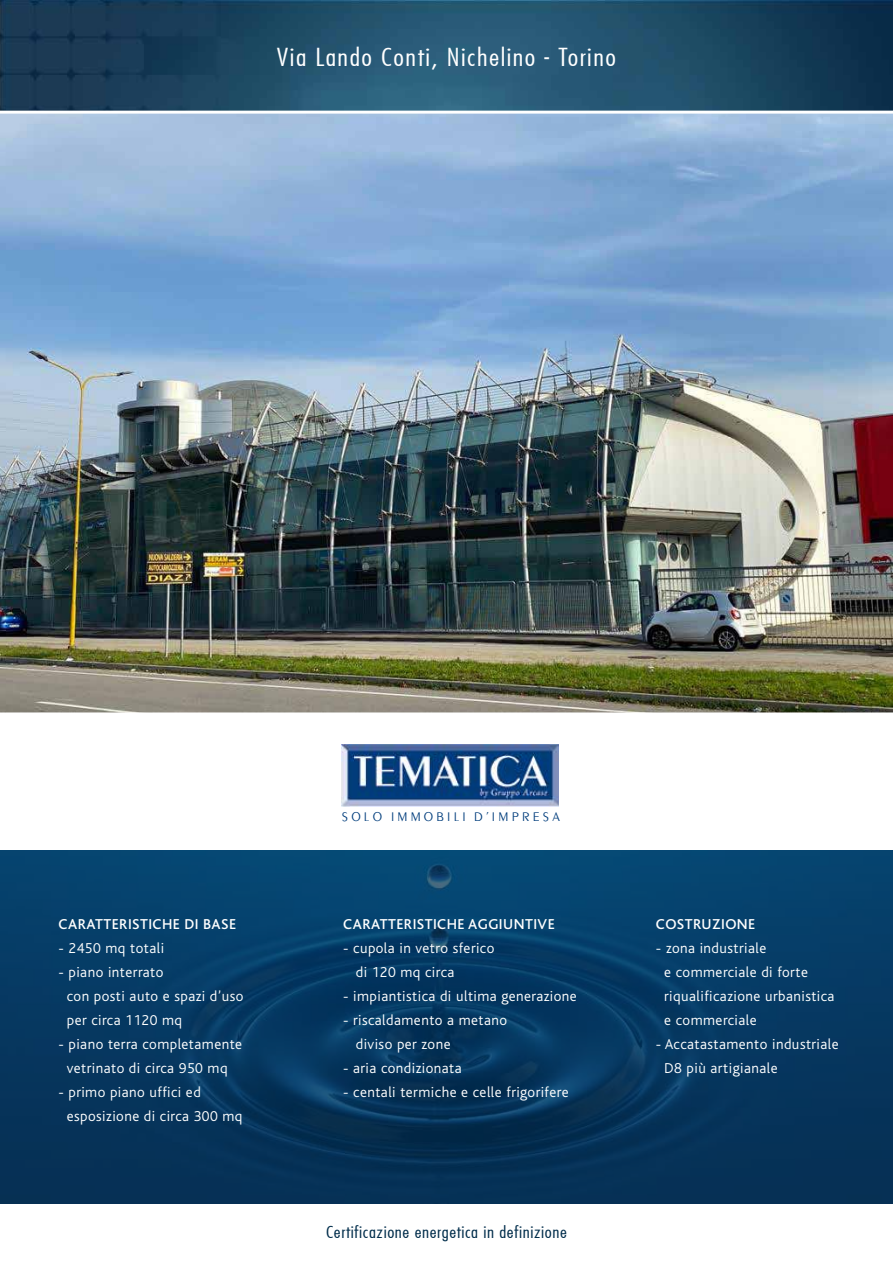
<style>
.page{position:relative;width:893px;height:1263px;background:#fff}
.page>*{position:absolute;margin:0;border:0;box-sizing:border-box;transform-origin:0 0}
.t1{font:300 condensed 24.3px "Futura";letter-spacing:.05em;color:#fff;scale:1.22 1}
.t2{font:300 condensed 16.2px "Futura";letter-spacing:.03em;color:#002d4b;scale:1.22 1}
.t3{font:300 15px/24px "Bliss";letter-spacing:.03em;color:#fff}
.t4{font:500 15px "Bliss";letter-spacing:.03em;color:#fff}
.t5{font:300 13.5px "Peignot";letter-spacing:.24em;color:#003d7c}
</style>
<div class="page">
<img style="left:0;top:0;width:893px;height:111px">
<img style="left:0;top:114px;width:893px;height:598px">
<img style="left:0;top:850px;width:893px;height:353px">
<img style="left:342px;top:744px;width:217px;height:62px">
<h1 class="t1" style="left:277px;top:43px;width:280px">Via Lando Conti, Nichelino - Torino</h1>
<p class="t4" style="left:58px;top:916px;width:179px">CARATTERISTICHE DI BASE</p>
<p class="t3" style="left:58px;top:936px;width:107px">- 2450 mq totali</p>
<p class="t3" style="left:67px;top:960px;width:178px;text-indent:-8px">- piano interrato<br>con posti auto e spazi d’uso per circa 1120 mq</p>
<p class="t3" style="left:58px;top:1032px;width:185px;text-align:center">- piano terra completamente vetrinato di circa 950 mq</p>
<p class="t3" style="left:67px;top:1080px;width:177px;text-indent:-8px">- primo piano uffici ed esposizione di circa 300 mq</p>
<p class="t5" style="left:342px;top:809px;width:220px">SOLO IMMOBILI D'IMPRESA</p>
<p class="t4" style="left:343px;top:916px;width:213px">CARATTERISTICHE AGGIUNTIVE</p>
<p class="t3" style="left:356px;top:936px;width:140px;text-indent:-13px">- cupola in vetro sferico di 120 mq circa</p>
<p class="t3" style="left:343px;top:984px;width:235px">- impiantistica di ultima generazione</p>
<p class="t3" style="left:356px;top:1008px;width:153px;text-indent:-13px">- riscaldamento a metano diviso per zone</p>
<p class="t3" style="left:343px;top:1056px;width:120px">- aria condizionata</p>
<p class="t3" style="left:343px;top:1080px;width:227px">- centali termiche e celle frigorifere</p>
<p class="t2" style="left:326px;top:1222px;width:199px">Certificazione energetica in definizione</p>
<p class="t4" style="left:656px;top:916px;width:101px">COSTRUZIONE</p>
<p class="t3" style="left:664px;top:936px;width:172px;text-indent:-8px">- zona industriale<br>e commerciale di forte riqualificazione urbanistica e commerciale</p>
<p class="t3" style="left:664px;top:1032px;width:176px;text-indent:-8px">- Accatastamento industriale<br>D8 più artigianale</p>
</div>
